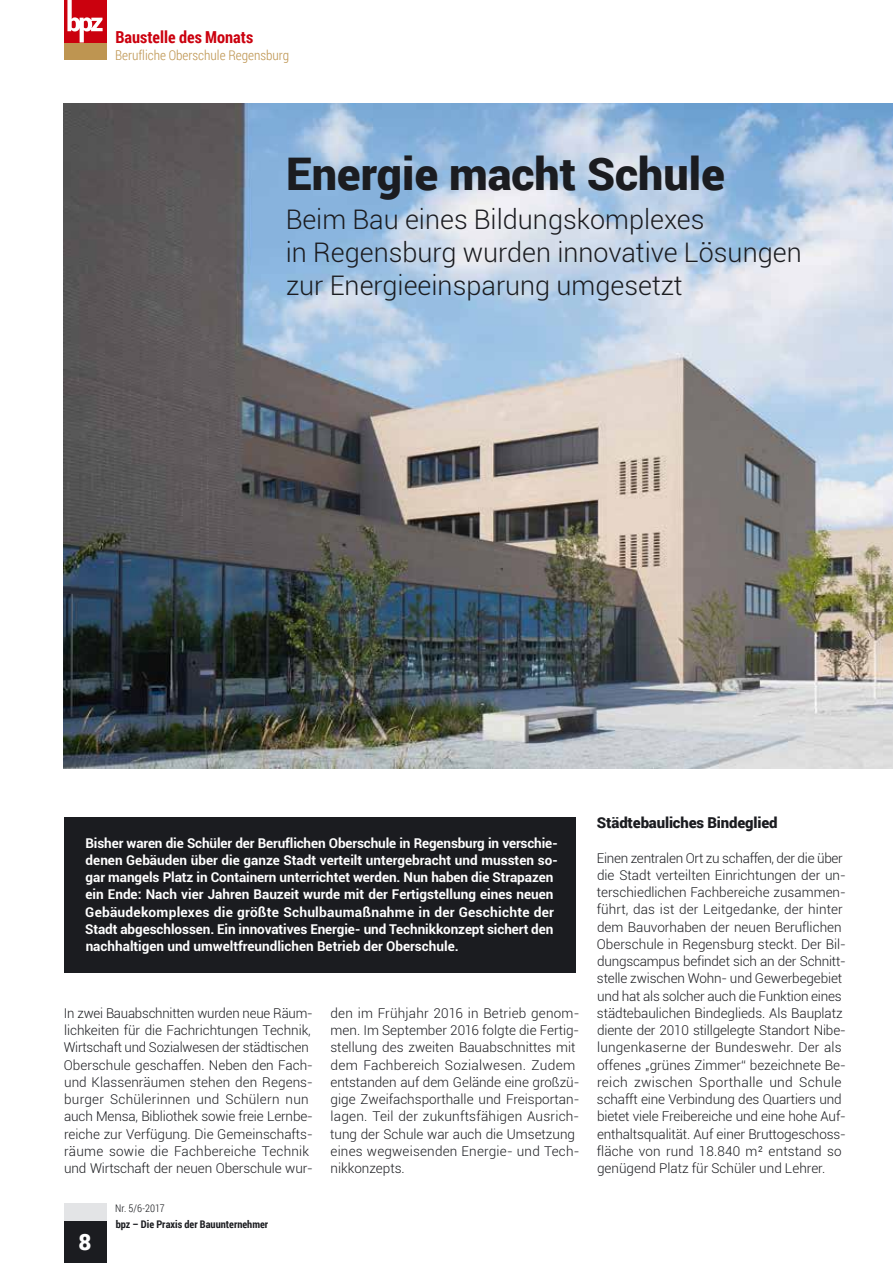
<style>
.page{position:relative;width:893px;height:1263px;background:#fff}
.page>*{position:absolute;margin:0;border:0;box-sizing:border-box;transform-origin:0 0}
.t1{font:900 45px "Roboto";color:#1b1c20}
.t2{font:300 27px/33px "Roboto";color:#1b1c20}
.t3{font:900 22.5px "Roboto";color:#fff}
.t4{font:700 16.5px "Roboto Condensed";color:#cb010e}
.t5{font:900 15px "Roboto";letter-spacing:-.01em;color:#1b1c20}
.t6{font:300 13.5px/17.2px "Roboto";color:#1b1c20}
.t7{font:700 13.5px/17.2px "Roboto";color:#fff}
.t8{font:300 13.5px "Roboto Condensed";color:#be9551}
.t9{font:700 10.5px "Roboto Condensed";color:#1b1c20}
.t10{font:300 10.5px "Roboto Condensed";color:#1b1c20}
</style>
<div class="page">
<div style="left:64px;top:817px;width:511px;height:156px;background:#1b1c20"></div>
<img style="left:64px;top:104px;width:829px;height:664px">
<div style="left:64px;top:1220px;width:42px;height:43px;background:#1b1c20"></div>
<div style="left:64px;top:43px;width:42px;height:17px;background:#be9551"></div>
<div style="left:64px;top:0;width:42px;height:43px;background:#cb010e"></div>
<svg style="left:67px;top:0;width:36px;height:43px"></svg>
<div style="left:64px;top:1203px;width:42px;height:17px;background:#e3e4e6"></div>
<p class="t4" style="left:115px;top:25px;width:139px">Baustelle des Monats</p>
<p class="t8" style="left:115px;top:45px;width:176px">Berufliche Oberschule Regensburg</p>
<h1 class="t1" style="left:286px;top:142px;width:440px">Energie macht Schule</h1>
<h2 class="t2" style="left:286px;top:202px;width:517px">Beim Bau eines Bildungskomplexes<br>in Regensburg wurden innovative Lösungen zur Energieeinsparung umgesetzt</h2>
<p class="t7" style="left:85px;top:834px;width:474px">Bisher waren die Schüler der Beruflichen Oberschule in Regensburg in verschie&shy;denen Gebäuden über die ganze Stadt verteilt untergebracht und mussten so&shy;gar mangels Platz in Containern unterrichtet werden. Nun haben die Strapazen ein Ende: Nach vier Jahren Bauzeit wurde mit der Fertigstellung eines neuen Gebäudekomplexes die größte Schulbaumaßnahme in der Geschichte der Stadt abgeschlossen. Ein innovatives Energie- und Technikkonzept sichert den nachhaltigen und umweltfreundlichen Betrieb der Oberschule.</p>
<p class="t6" style="left:64px;top:1004px;width:251px">In zwei Bauabschnitten wurden neue Räum&shy;lichkeiten für die Fachrichtungen Technik, Wirtschaft und Sozialwesen der städtischen Oberschule geschaffen. Neben den Fach&shy;und Klassenräumen stehen den Regens&shy;burger Schülerinnen und Schülern nun auch Mensa, Bibliothek sowie freie Lernbe&shy;reiche zur Verfügung. Die Gemeinschafts&shy;räume sowie die Fachbereiche Technik und Wirtschaft der neuen Oberschule wur-</p>
<h3 class="t3" style="left:78px;top:1226px;width:15px">8</h3>
<p class="t10" style="left:115px;top:1201px;width:51px">Nr. 5/6-2017</p>
<p class="t9" style="left:116px;top:1217px;width:154px">bpz – Die Praxis der Bauunternehmer</p>
<p class="t6" style="left:330px;top:1004px;width:251px">den im Frühjahr 2016 in Betrieb genom&shy;men. Im September 2016 folgte die Fertig&shy;stellung des zweiten Bauabschnittes mit dem Fachbereich Sozialwesen. Zudem entstanden auf dem Gelände eine großzü&shy;gige Zweifachsporthalle und Freisportan&shy;lagen. Teil der zukunftsfähigen Ausrich&shy;tung der Schule war auch die Umsetzung eines wegweisenden Energie- und Tech&shy;nikkonzepts.</p>
<p class="t5" style="left:597px;top:812px;width:182px">Städtebauliches Bindeglied</p>
<p class="t6" style="left:597px;top:849px;width:251px">Einen zentralen Ort zu schaffen, der die über die Stadt verteilten Einrichtungen der un&shy;terschiedlichen Fachbereiche zusammen&shy;führt, das ist der Leitgedanke, der hinter dem Bauvorhaben der neuen Beruflichen Oberschule in Regensburg steckt. Der Bil&shy;dungscampus befindet sich an der Schnitt&shy;stelle zwischen Wohn- und Gewerbegebiet und hat als solcher auch die Funktion eines städtebaulichen Bindeglieds. Als Bauplatz diente der 2010 stillgelegte Standort Nibe&shy;lungenkaserne der Bundeswehr. Der als offenes „grünes Zimmer“ bezeichnete Be&shy;reich zwischen Sporthalle und Schule schafft eine Verbindung des Quartiers und bietet viele Freibereiche und eine hohe Auf&shy;enthaltsqualität. Auf einer Bruttogeschoss&shy;fläche von rund 18.840 m² entstand so genügend Platz für Schüler und Lehrer.</p>
</div>
